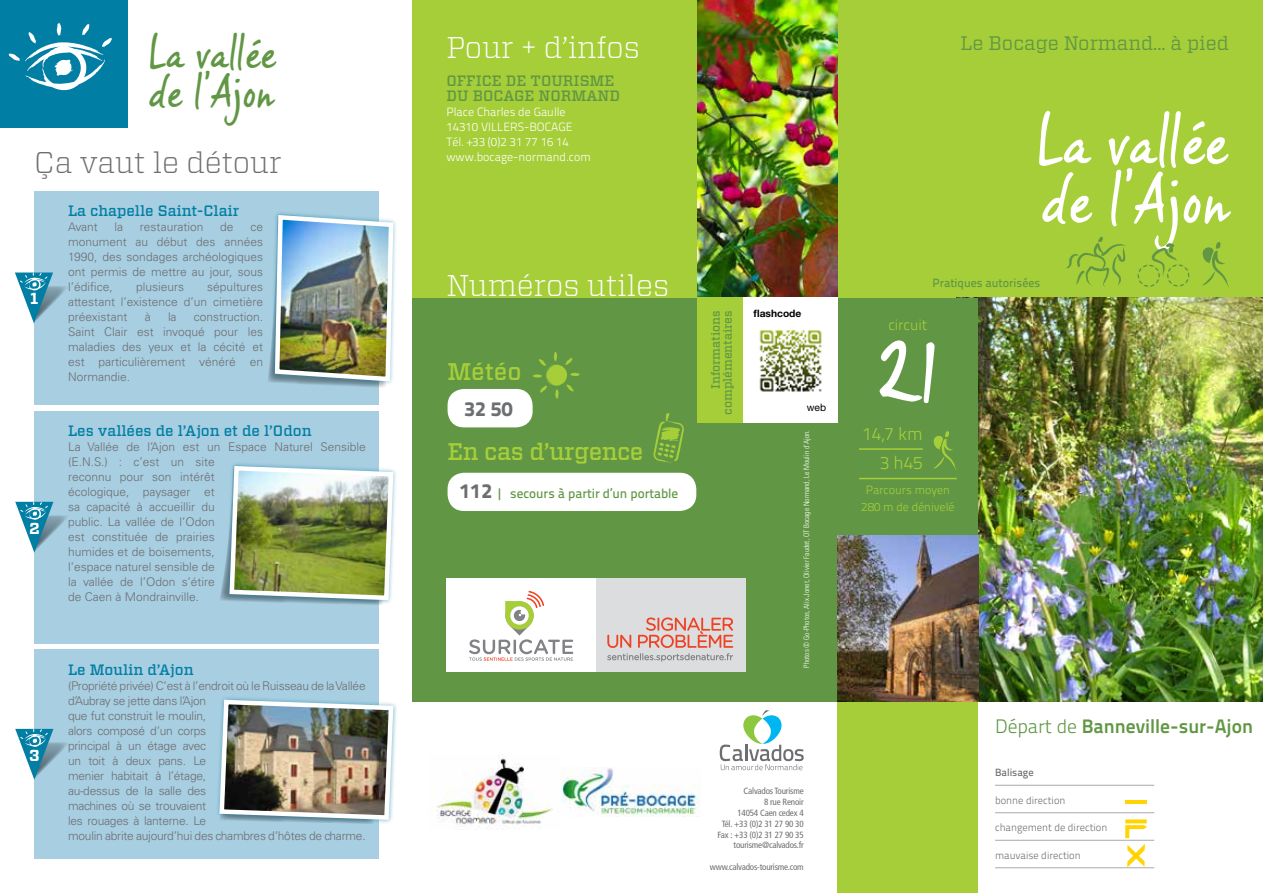
<style>
.page{position:relative;width:1263px;height:893px;background:#fff}
.page>*{position:absolute;margin:0;border:0;box-sizing:border-box;transform-origin:0 0}
.t1{font:97.5px "Vince Hand II Calvados";color:#fff}
.t2{font:67.5px/58.5px "Vince Hand II Calvados";letter-spacing:-.02em;color:#fff}
.t3{font:45px/39px "Vince Hand II Calvados";letter-spacing:-.02em;color:#619744}
.t4{font:300 30px "Vitesse";color:#fff}
.t5{font:300 30px "Vitesse";color:#6d6e71}
.t6{font:500 24px "Vitesse";letter-spacing:-.02em;color:#a6ce39}
.t7{font:20.4px "Titillium Text 14 L 999 wt";color:#6d6e71}
.t8{font:19.5px "Titillium Text 14 L 800 wt";color:#619744}
.t9{font:19.5px "Vitesse";color:#619744}
.t10{font:18px/29.5px "Titillium Text 14 L 250 wt";color:#a6ce39;text-align:right}
.t11{font:700 15.9px "Vitesse";color:#fff}
.t12{font:500 15px "Vitesse";color:#007ea4}
.t13{font:500 15px/15px "Vitesse";color:#619744}
.t14{font:15px "Titillium Text 14 L 250 wt";color:#a6ce39}
.t15{font:13.2px "Titillium Text 14 L 600 wt";color:#619744}
.t16{font:300 12px/15px "Univers LT Std";color:#6d6e71;text-align:justify}
.t17{font:300 12px/15px "Univers LT Std";letter-spacing:-.02em;color:#6d6e71}
.t18{font:12px/15px "Titillium Text 14 L 250 wt";color:#fff}
.t19{font:12px/16.5px "Titillium Text 14 L 250 wt";color:#a6ce39;text-align:center}
.t20{font:500 12px/12px "Vitesse";color:#619744;text-align:right}
.t21{font:12px "Titillium Text 14 L 600 wt";color:#619744}
.t22{font:10.5px "Titillium Text 14 L 250 wt";color:#6d6e71}
.t23{font:10.5px "Titillium Text 14 L 600 wt";color:#6d6e71}
.t24{font:700 10.2px "Helvetica Neue LT Std";color:#000}
.t25{font:10.2px "Helvetica Neue LT Std";color:#000}
.t26{font:condensed 9px/10.8px "Frutiger LT Std";letter-spacing:-.02em;color:#6d6e71;text-align:right}
.t27{font:300 condensed 7.5px "Univers LT Std";color:#fff}
.s1{font-family:"Titillium Text 14 L 999 wt";font-size:20.4px;color:#6d6e71}
.s2{font-family:"Titillium Text 14 L 250 wt"}
</style>
<div class="page">
<div style="left:412px;top:0;width:851px;height:298px;background:#a6ce39"></div>
<div style="left:838px;top:702px;width:140px;height:191px;background:#a6ce39"></div>
<img style="left:978px;top:298px;width:285px;height:404px">
<div style="left:412px;top:298px;width:566px;height:404px;background:#619744"></div>
<svg style="left:1066px;top:237px;width:60px;height:50px"></svg>
<svg style="left:1202px;top:242px;width:27px;height:45px"></svg>
<img style="left:838px;top:536px;width:140px;height:166px">
<img style="left:697px;top:0;width:141px;height:298px">
<div style="left:34px;top:191px;width:344px;height:214px;background:#a8cee1"></div>
<div style="left:34px;top:411px;width:344px;height:232px;background:#a8cee1"></div>
<div style="left:34px;top:650px;width:344px;height:209px;background:#a8cee1"></div>
<svg style="left:933px;top:431px;width:23px;height:39px"></svg>
<hr style="left:859px;top:448px;width:64px;height:2px;background:#a6ce39">
<hr style="left:859px;top:478px;width:98px;height:1px;background:#a6ce39">
<div style="left:0;top:0;width:128px;height:128px;background:#007ea4"></div>
<svg style="left:8px;top:23px;width:104px;height:67px"></svg>
<svg style="left:15px;top:272px;width:51px;height:52px"></svg>
<svg style="left:15px;top:502px;width:52px;height:51px"></svg>
<svg style="left:15px;top:729px;width:52px;height:51px"></svg>
<div style="left:697px;top:298px;width:47px;height:125px;background:#a6ce39"></div>
<div style="left:743px;top:298px;width:95px;height:125px;background:#fff"></div>
<img style="left:759px;top:329px;width:63px;height:63px">
<svg style="left:720px;top:710px;width:84px;height:60px"></svg>
<hr style="left:995px;top:785px;width:159px;height:1px;background:#a7a9ac">
<hr style="left:995px;top:812px;width:159px;height:1px;background:#a7a9ac">
<hr style="left:995px;top:840px;width:159px;height:1px;background:#a7a9ac">
<hr style="left:995px;top:867px;width:159px;height:1px;background:#a7a9ac">
<hr style="left:1125px;top:800px;width:22px;height:4px;background:#ffd400">
<svg style="left:1125px;top:819px;width:22px;height:19px"></svg>
<svg style="left:1127px;top:844px;width:18px;height:23px"></svg>
<div style="left:271px;top:211px;width:127px;height:175px;background:#007ea4;opacity:.5"></div>
<img style="left:268px;top:213px;width:128px;height:175px">
<div style="left:225px;top:462px;width:173px;height:142px;background:#007ea4;opacity:.5"></div>
<img style="left:220px;top:464px;width:176px;height:142px">
<svg style="left:1137px;top:243px;width:52px;height:44px"></svg>
<div style="left:448px;top:473px;width:248px;height:38px;background:#fff;border-radius:16px"></div>
<svg style="left:653px;top:413px;width:31px;height:49px"></svg>
<div style="left:448px;top:389px;width:85px;height:38px;background:#fff;border-radius:17px"></div>
<svg style="left:533px;top:352px;width:47px;height:47px"></svg>
<div style="left:446px;top:578px;width:150px;height:94px;background:#fff"></div>
<div style="left:596px;top:578px;width:149px;height:94px;background:#dcddde"></div>
<svg style="left:469px;top:591px;width:104px;height:70px"></svg>
<svg style="left:607px;top:617px;width:126px;height:45px"></svg>
<div style="left:215px;top:695px;width:183px;height:129px;background:#007ea4;opacity:.5"></div>
<img style="left:217px;top:697px;width:179px;height:127px">
<img style="left:436px;top:754px;width:116px;height:75px">
<img style="left:561px;top:768px;width:139px;height:48px">
<h3 class="t3" style="left:149px;top:32px;width:130px">La vallée de l’Ajon</h3>
<h3 class="t5" style="left:34px;top:142px;width:249px">Ça vaut le détour</h3>
<h3 class="t11" style="left:30px;top:288px;width:10px">1</h3>
<h3 class="t11" style="left:29px;top:517px;width:12px">2</h3>
<h3 class="t11" style="left:29px;top:745px;width:12px">3</h3>
<p class="t12" style="left:68px;top:201px;width:173px">La chapelle Saint-Clair</p>
<p class="t16" style="left:68px;top:219px;width:31px">Avant</p>
<p class="t16" style="left:115px;top:219px;width:10px">la</p>
<p class="t16" style="left:140px;top:219px;width:65px">restauration</p>
<p class="t16" style="left:220px;top:219px;width:15px">de</p>
<p class="t16" style="left:68px;top:219px;width:196px;text-indent:182px">ce monument au début des années 1990, des sondages archéologiques ont permis de mettre au jour, sous l’édifice,</p>
<p class="t16" style="left:68px;top:279px;width:196px;text-indent:139px">sépultures attestant l’existence d’un cimetière préexistant</p>
<p class="t16" style="left:136px;top:279px;width:50px">plusieurs</p>
<p class="t16" style="left:68px;top:309px;width:196px;text-indent:126px">construction.<br>Saint Clair est invoqué pour les maladies des yeux et la cécité et est particulièrement vénéré en Normandie.</p>
<p class="t16" style="left:145px;top:309px;width:7px">à</p>
<p class="t16" style="left:168px;top:309px;width:10px">la</p>
<p class="t12" style="left:68px;top:421px;width:245px">Les vallées de l’Ajon et de l’Odon</p>
<p class="t16" style="left:68px;top:439px;width:299px;text-align:left">La Vallée de l’Ajon est un Espace Naturel Sensible (E.N.S.) : c’est un site<br>reconnu pour son intérêt<br>écologique, paysager et<br>sa capacité à accueillir du<br>public. La vallée de l’Odon<br>est constituée de prairies<br>humides et de boisements,<br>l’espace naturel sensible de<br>la vallée de l’Odon s’étire<br>de Caen à Mondrainville.</p>
<p class="t12" style="left:68px;top:659px;width:127px">Le Moulin d’Ajon</p>
<p class="t17" style="left:68px;top:678px;width:299px">(Propriété privée) C’est à l’endroit où le Ruisseau de la Vallée d’Aubray se jette dans l’Ajon<br>que fut construit le moulin,<br>alors composé d’un corps<br>principal à un étage avec<br>un toit à deux pans. Le<br>menier habitait à l’étage,<br>au-dessus de la salle des<br>machines où se trouvaient<br>les rouages à lanterne. Le<br>moulin abrite aujourd’hui des chambres d’hôtes de charme.</p>
<h3 class="t4" style="left:446px;top:27px;width:195px">Pour + d’infos</h3>
<p class="t13" style="left:446px;top:73px;width:175px">OFFICE DE TOURISME<br>DU BOCAGE NORMAND</p>
<p class="t18" style="left:446px;top:104px;width:146px">Place Charles de Gaulle<br>14310 VILLERS-BOCAGE<br>Tél. +33 (0)2 31 77 16 14 www.bocage-normand.com</p>
<h3 class="t4" style="left:446px;top:265px;width:224px">Numéros utiles</h3>
<h3 class="t6" style="left:448px;top:356px;width:76px">Météo</h3>
<h3 class="t7" style="left:464px;top:396px;width:50px">32 50</h3>
<h3 class="t6" style="left:448px;top:436px;width:197px">En cas d’urgence</h3>
<p class="t15" style="left:460px;top:486px;width:220px"><span class="s1">112</span> | secours à partir d’un portable</p>
<p class="t20" style="left:710px;top:415px;width:106px;rotate:-90deg">Informations complémentaires</p>
<p class="t24" style="left:753px;top:307px;width:49px">flashcode</p>
<p class="t25" style="left:807px;top:401px;width:21px">web</p>
<p class="t27" style="left:802px;top:668px;width:239px;rotate:-90deg">Photos © Go-Photos, Alix Jonet, Olivier Faudet, OT Bocage Normand, Le Moulin d’Ajon.</p>
<p class="t26" style="left:718px;top:786px;width:88px">Calvados Tourisme<br>8 rue Renoir<br>14054 Caen cedex 4<br>Tél. +33 (0)2 31 27 90 30<br>Fax : +33 (0)2 31 27 90 35 tourisme@calvados.fr</p>
<p class="t26" style="left:710px;top:861px;width:95px">www.calvados-tourisme.com</p>
<h3 class="t9" style="left:960px;top:30px;width:270px">Le Bocage Normand... à pied</h3>
<h2 class="t2" style="left:1037px;top:110px;width:194px">La vallée de l’Ajon</h2>
<p class="t21" style="left:932px;top:276px;width:109px">Pratiques autorisées</p>
<p class="t14" style="left:888px;top:316px;width:41px">circuit</p>
<h1 class="t1" style="left:876px;top:307px;width:65px">21</h1>
<h3 class="t10" style="left:862px;top:419px;width:62px">14,7 km<br>3 h45</h3>
<p class="t19" style="left:861px;top:482px;width:95px">Parcours moyen<br>280 m de dénivelé</p>
<h3 class="t8" style="left:995px;top:714px;width:259px"><span class="s2">Départ de</span> Banneville-sur-Ajon</h3>
<p class="t23" style="left:995px;top:766px;width:40px">Balisage</p>
<p class="t22" style="left:995px;top:794px;width:72px">bonne direction</p>
<p class="t22" style="left:995px;top:821px;width:114px">changement de direction</p>
<p class="t22" style="left:995px;top:849px;width:87px">mauvaise direction</p>
</div>
